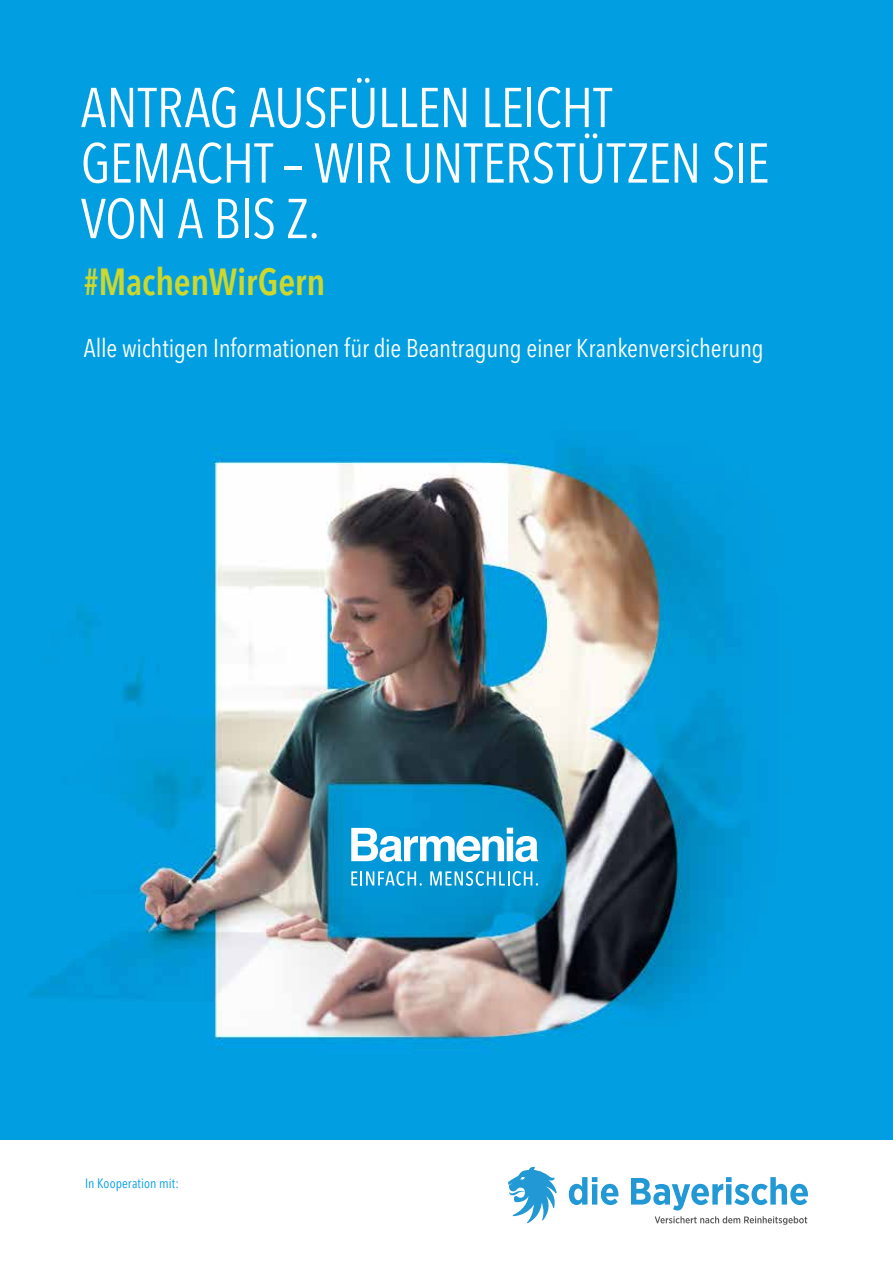
<style>
.page{position:relative;width:893px;height:1263px;background:#fff}
.page>*{position:absolute;margin:0;border:0;box-sizing:border-box;transform-origin:0 0}
.t1{font:condensed 55.5px/55.5px "Avenir Next LT Pro";letter-spacing:-.01em;color:#fff}
.t2{font:600 condensed 37.5px "Avenir Next LT Pro";letter-spacing:-.01em;color:#ced72b}
.t3{font:condensed 25.5px "Avenir Next LT Pro";letter-spacing:-.01em;color:#fff}
.t4{font:condensed 13.5px "Avenir Next LT Pro";letter-spacing:.01em;color:#009ee3}
</style>
<div class="page">
<img style="left:0;top:0;width:893px;height:1140px">
<svg style="left:351px;top:828px;width:187px;height:34px"></svg>
<svg style="left:351px;top:871px;width:71px;height:15px"></svg>
<svg style="left:430px;top:871px;width:108px;height:15px"></svg>
<svg style="left:569px;top:1177px;width:49px;height:28px"></svg>
<svg style="left:631px;top:1177px;width:177px;height:33px"></svg>
<svg style="left:655px;top:1216px;width:152px;height:9px"></svg>
<svg style="left:508px;top:1167px;width:49px;height:56px"></svg>
<h1 class="t1" style="left:81px;top:80px;width:690px">ANTRAG AUSFÜLLEN LEICHT<br>GEMACHT – WIR UNTERSTÜTZEN SIE<br>VON A BIS Z.</h1>
<h2 class="t2" style="left:84px;top:259px;width:243px">#MachenWirGern</h2>
<p class="t3" style="left:84px;top:333px;width:681px">Alle wichtigen Informationen für die Beantragung einer Krankenversicherung</p>
<p class="t4" style="left:85px;top:1175px;width:95px">In Kooperation mit:</p>
</div>
